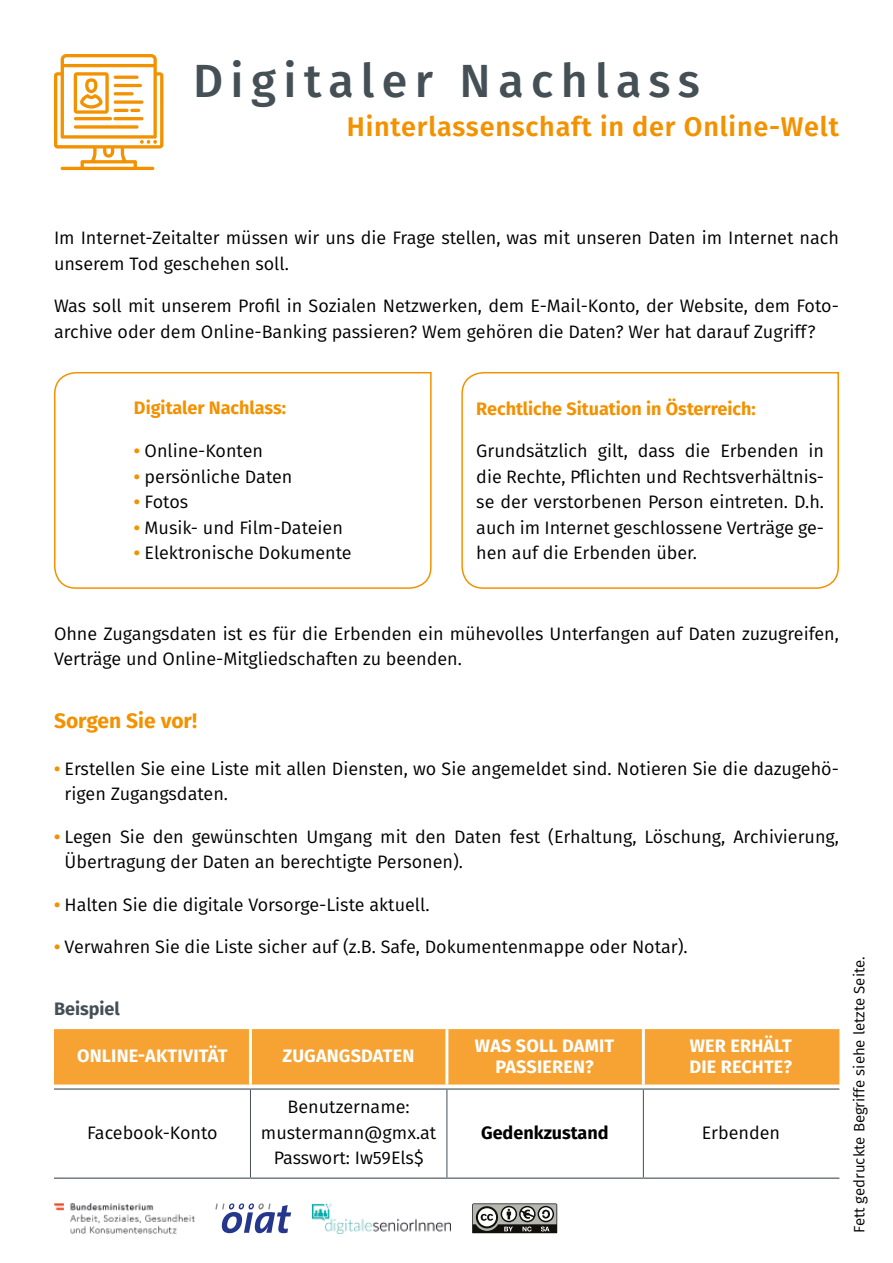
<style>
.page{position:relative;width:893px;height:1263px;background:#fff}
.page>*{position:absolute;margin:0;border:0;box-sizing:border-box;transform-origin:0 0}
.t1{font:500 46.5px "Fira Sans";letter-spacing:.16em;color:#445055}
.t2{font:600 27px "Fira Sans";letter-spacing:.03em;color:#f39200}
.t3{font:700 21px "Fira Sans";color:#f39200}
.t4{font:18px/25.5px "Fira Sans";color:#000}
.t5{font:700 18px/21.6px "Fira Sans";letter-spacing:.01em;color:#fff;text-align:center}
.t6{font:700 18px "Fira Sans";color:#f39200}
.t7{font:700 18px "Fira Sans";color:#000}
.t8{font:700 18px "Fira Sans";color:#445055}
.t9{font:15px "Fira Sans";color:#000}
.s1{font-weight:700;color:#f39200}
</style>
<div class="page">
<svg style="left:54px;top:54px;width:109px;height:116px"></svg>
<svg style="left:461px;top:372px;width:378px;height:217px"></svg>
<svg style="left:54px;top:372px;width:378px;height:217px"></svg>
<div style="left:54px;top:1029px;width:785px;height:55px;background:#f6a333"></div>
<hr style="left:250px;top:1089px;width:1px;height:88px;background:#445055">
<hr style="left:447px;top:1089px;width:1px;height:88px;background:#445055">
<hr style="left:643px;top:1089px;width:1px;height:88px;background:#445055">
<hr style="left:54px;top:1088px;width:196px;height:1px;background:#445055">
<hr style="left:250px;top:1088px;width:197px;height:1px;background:#445055">
<hr style="left:447px;top:1088px;width:196px;height:1px;background:#445055">
<hr style="left:643px;top:1088px;width:196px;height:1px;background:#445055">
<hr style="left:54px;top:1177px;width:196px;height:2px;background:#445055">
<hr style="left:250px;top:1177px;width:197px;height:2px;background:#445055">
<hr style="left:447px;top:1177px;width:196px;height:2px;background:#445055">
<hr style="left:643px;top:1177px;width:196px;height:2px;background:#445055">
<hr style="left:249px;top:1029px;width:3px;height:55px;background:#fff">
<hr style="left:445px;top:1029px;width:3px;height:55px;background:#fff">
<hr style="left:642px;top:1029px;width:3px;height:55px;background:#fff">
<svg style="left:472px;top:1203px;width:86px;height:31px"></svg>
<img style="left:54px;top:1203px;width:140px;height:30px">
<img style="left:312px;top:1203px;width:139px;height:30px">
<svg style="left:215px;top:1203px;width:76px;height:30px"></svg>
<h1 class="t1" style="left:193px;top:44px;width:508px">Digitaler Nachlass</h1>
<h2 class="t2" style="left:347px;top:104px;width:494px">Hinterlassenschaft in der Online-Welt</h2>
<p class="t4" style="left:54px;top:225px;width:786px">Im Internet-Zeitalter müssen wir uns die Frage stellen, was mit unseren Daten im Internet nach unserem Tod geschehen soll.</p>
<p class="t4" style="left:54px;top:293px;width:784px">Was soll mit unserem Profil in Sozialen Netzwerken, dem E-Mail-Konto, der Website, dem Foto&shy;archive oder dem Online-Banking passieren? Wem gehören die Daten? Wer hat darauf Zugriff?</p>
<p class="t6" style="left:134px;top:393px;width:154px">Digitaler Nachlass:</p>
<p class="t4" style="left:134px;top:437px;width:131px"><span class="s1">•</span> Online-Konten</p>
<p class="t4" style="left:134px;top:463px;width:160px"><span class="s1">•</span> persönliche Daten</p>
<p class="t4" style="left:134px;top:489px;width:56px"><span class="s1">•</span> Fotos</p>
<p class="t4" style="left:134px;top:514px;width:210px"><span class="s1">•</span> Musik- und Film-Dateien</p>
<p class="t4" style="left:134px;top:540px;width:219px"><span class="s1">•</span> Elektronische Dokumente</p>
<p class="t6" style="left:476px;top:393px;width:281px">Rechtliche Situation in Österreich:</p>
<p class="t4" style="left:476px;top:438px;width:349px;text-align:justify">Grundsätzlich gilt, dass die Erbenden in die Rechte, Pflichten und Rechtsverhältnis&shy;se der verstorbenen Person eintreten. D.h. auch im Internet geschlossene Verträge ge&shy;hen auf die Erbenden über.</p>
<p class="t4" style="left:54px;top:620px;width:786px">Ohne Zugangsdaten ist es für die Erbenden ein mühevolles Unterfangen auf Daten zuzugreifen,<br>Verträge und Online-Mitgliedschaften zu beenden.</p>
<h3 class="t3" style="left:54px;top:703px;width:145px">Sorgen Sie vor!</h3>
<p class="t4" style="left:65px;top:755px;width:776px;text-indent:-11px"><span class="s1">•</span> Erstellen Sie eine Liste mit allen Diensten, wo Sie angemeldet sind. Notieren Sie die dazugehö&shy;rigen Zugangsdaten.</p>
<p class="t4" style="left:65px;top:823px;width:776px;text-indent:-11px"><span class="s1">•</span> Legen Sie den gewünschten Umgang mit den Daten fest (Erhaltung, Löschung, Archivierung,<br>Übertragung der Daten an berechtigte Personen).</p>
<p class="t4" style="left:54px;top:891px;width:377px"><span class="s1">•</span> Halten Sie die digitale Vorsorge-Liste aktuell.</p>
<p class="t4" style="left:54px;top:934px;width:635px"><span class="s1">•</span> Verwahren Sie die Liste sicher auf (z.B. Safe, Dokumentenmappe oder Notar).</p>
<p class="t8" style="left:54px;top:994px;width:67px">Beispiel</p>
<p class="t5" style="left:77px;top:1044px;width:152px">ONLINE-AKTIVITÄT</p>
<p class="t5" style="left:283px;top:1044px;width:133px">ZUGANGSDATEN</p>
<p class="t5" style="left:475px;top:1033px;width:141px">WAS SOLL DAMIT<br>PASSIEREN?</p>
<p class="t5" style="left:689px;top:1033px;width:104px;text-align:left">WER ERHÄLT<br>DIE RECHTE?</p>
<p class="t4" style="left:87px;top:1119px;width:132px">Facebook-Konto</p>
<p class="t4" style="left:288px;top:1094px;width:124px">Benutzername:</p>
<p class="t4" style="left:261px;top:1119px;width:177px">mustermann@gmx.at</p>
<p class="t4" style="left:274px;top:1145px;width:151px">Passwort: Iw59Els$</p>
<p class="t7" style="left:481px;top:1117px;width:129px">Gedenkzustand</p>
<p class="t4" style="left:702px;top:1119px;width:80px">Erbenden</p>
<p class="t9" style="left:848px;top:1233px;width:278px;rotate:-90deg">Fett gedruckte Begriffe siehe letzte Seite.</p>
</div>
